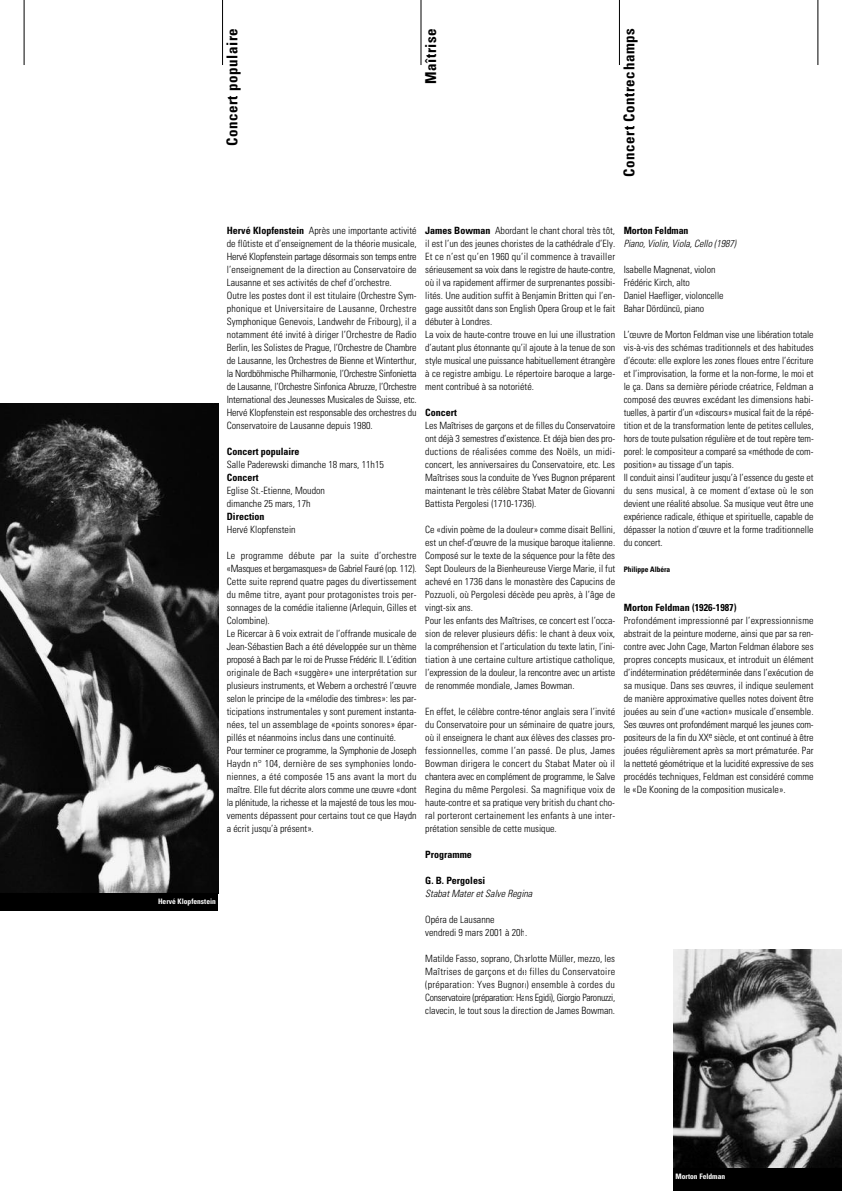
<style>
.page{position:relative;width:842px;height:1191px;background:#fff}
.page>*{position:absolute;margin:0;border:0;box-sizing:border-box;transform-origin:0 0}
.t1{font:700 condensed 15px "Univers LT";letter-spacing:.035em;color:#000}
.t2{font:300 condensed 10px/13px "Univers LT";color:#000}
.t3{font:700 condensed 10px "Univers LT";color:#000}
.t4{font:italic 300 condensed 10px "Univers LT";letter-spacing:-.005em;color:#000}
.t5{font:700 condensed 7.5px "Univers LT";color:#fff}
.t6{font:700 condensed 7.5px "Univers LT";letter-spacing:-.005em;color:#000}
.s1{font-weight:700}
</style>
<div class="page">
<hr style="left:24px;top:0;width:1px;height:65px;background:#000">
<hr style="left:222px;top:0;width:1px;height:65px;background:#000">
<hr style="left:619px;top:0;width:1px;height:65px;background:#000">
<hr style="left:421px;top:0;width:1px;height:65px;background:#000">
<hr style="left:818px;top:0;width:1px;height:65px;background:#000">
<img style="left:0;top:403px;width:218px;height:490px">
<div style="left:0;top:893px;width:218px;height:17px;background:#000"></div>
<img style="left:673px;top:949px;width:169px;height:219px">
<div style="left:673px;top:1168px;width:169px;height:23px;background:#000"></div>
<h1 class="t1" style="left:227px;top:146px;width:119px;rotate:-90deg">Concert populaire</h1>
<h1 class="t1" style="left:425px;top:84px;width:57px;rotate:-90deg">Maîtrise</h1>
<h1 class="t1" style="left:624px;top:177px;width:150px;rotate:-90deg">Concert Contrechamps</h1>
<p class="t5" style="left:158px;top:898px;width:59px">Hervé Klopfenstein</p>
<p class="t2" style="left:227px;top:225px;width:191px"><span class="s1">Hervé Klopfenstein</span> Après une importante activité de flûtiste et d’enseignement de la théorie musicale, Hervé Klopfenstein partage désormais son temps entre l’enseignement de la direction au Conservatoire de Lausanne et ses activités de chef d’orchestre.<br>Outre les postes dont il est titulaire (Orchestre Sym&shy;phonique et Universitaire de Lausanne, Orchestre Symphonique Genevois, Landwehr de Fribourg), il a notamment été invité à diriger l’Orchestre de Radio Berlin, les Solistes de Prague, l’Orchestre de Chambre de Lausanne, les Orchestres de Bienne et Winterthur, la Nordböhmische Philharmonie, l’Orchestre Sinfonietta de Lausanne, l’Orchestre Sinfonica Abruzze, l’Orchestre International des Jeunesses Musicales de Suisse, etc.<br>Hervé Klopfenstein est responsable des orchestres du Conservatoire de Lausanne depuis 1980.</p>
<p class="t3" style="left:227px;top:448px;width:74px">Concert populaire</p>
<p class="t2" style="left:227px;top:459px;width:159px">Salle Paderewski dimanche 18 mars, 11h15</p>
<p class="t3" style="left:227px;top:474px;width:33px">Concert</p>
<p class="t2" style="left:227px;top:485px;width:100px">Eglise St.-Etienne, Moudon dimanche 25 mars, 17h</p>
<p class="t3" style="left:227px;top:513px;width:39px">Direction</p>
<p class="t2" style="left:227px;top:524px;width:70px">Hervé Klopfenstein</p>
<p class="t2" style="left:227px;top:550px;width:192px">Le programme débute par la suite d’orchestre «Masques et bergamasques» de Gabriel Fauré (op. 112).<br>Cette suite reprend quatre pages du divertissement du même titre, ayant pour protagonistes trois per&shy;sonnages de la comédie italienne (Arlequin, Gilles et Colombine).<br>Le Ricercar à 6 voix extrait de l’offrande musicale de Jean-Sébastien Bach a été développée sur un thème proposé à Bach par le roi de Prusse Frédéric II. L’édition originale de Bach «suggère» une interprétation sur plusieurs instruments, et Webern a orchestré l’œuvre selon le principe de la «mélodie des timbres»: les par&shy;ticipations instrumentales y sont purement instanta&shy;nées, tel un assemblage de «points sonores» épar&shy;pillés et néanmoins inclus dans une continuité.<br>Pour terminer ce programme, la Symphonie de Joseph Haydn n° 104, dernière de ses symphonies londo&shy;niennes, a été composée 15 ans avant la mort du maître. Elle fut décrite alors comme une œuvre «dont la plénitude, la richesse et la majesté de tous les mou&shy;vements dépassent pour certains tout ce que Haydn a écrit jusqu’à présent».</p>
<p class="t2" style="left:425px;top:225px;width:191px"><span class="s1">James Bowman</span> Abordant le chant choral très tôt, il est l’un des jeunes choristes de la cathédrale d’Ely.<br>Et ce n’est qu’en 1960 qu’il commence à travailler sérieusement sa voix dans le registre de haute-contre, où il va rapidement affirmer de surprenantes possibi&shy;lités. Une audition suffit à Benjamin Britten qui l’en&shy;gage aussitôt dans son English Opera Group et le fait débuter à Londres.<br>La voix de haute-contre trouve en lui une illustration d’autant plus étonnante qu’il ajoute à la tenue de son style musical une puissance habituellement étrangère à ce registre ambigu. Le répertoire baroque a large&shy;ment contribué à sa notoriété.</p>
<p class="t3" style="left:425px;top:409px;width:33px">Concert</p>
<p class="t2" style="left:425px;top:420px;width:191px;text-align:justify">Les Maîtrises de garçons et de filles du Conservatoire ont déjà 3 semestres d’existence. Et déjà bien des pro&shy;ductions de réalisées comme des Noëls, un midi&shy;concert, les anniversaires du Conservatoire, etc. Les Maîtrises sous la conduite de Yves Bugnon préparent maintenant le très célèbre Stabat Mater de Giovanni Battista Pergolesi (1710-1736).</p>
<p class="t2" style="left:425px;top:524px;width:192px">Ce «divin poème de la douleur» comme disait Bellini, est un chef-d’œuvre de la musique baroque italienne.<br>Composé sur le texte de la séquence pour la fête des Sept Douleurs de la Bienheureuse Vierge Marie, il fut achevé en 1736 dans le monastère des Capucins de Pozzuoli, où Pergolesi décède peu après, à l’âge de vingt-six ans.<br>Pour les enfants des Maîtrises, ce concert est l’occa&shy;sion de relever plusieurs défis: le chant à deux voix, la compréhension et l’articulation du texte latin, l’ini&shy;tiation à une certaine culture artistique catholique, l’expression de la douleur, la rencontre avec un artiste de renommée mondiale, James Bowman.</p>
<p class="t2" style="left:425px;top:706px;width:191px;text-align:justify">En effet, le célèbre contre-ténor anglais sera l’invité du Conservatoire pour un séminaire de quatre jours, où il enseignera le chant aux élèves des classes pro&shy;fessionnelles, comme l’an passé. De plus, James Bowman dirigera le concert du Stabat Mater où il chantera avec en complément de programme, le Salve Regina du même Pergolesi. Sa magnifique voix de haute-contre et sa pratique very british du chant cho&shy;ral porteront certainement les enfants à une inter&shy;prétation sensible de cette musique.</p>
<p class="t3" style="left:425px;top:851px;width:48px">Programme</p>
<p class="t3" style="left:425px;top:877px;width:61px">G. B. Pergolesi</p>
<p class="t4" style="left:425px;top:890px;width:109px">Stabat Mater et Salve Regina</p>
<p class="t2" style="left:425px;top:914px;width:104px">Opéra de Lausanne vendredi 9 mars 2001 à 20h.</p>
<p class="t2" style="left:425px;top:953px;width:191px;text-align:justify">Matilde Fasso, soprano, Charlotte Müller, mezzo, les Maîtrises de garçons et de filles du Conservatoire (préparation: Yves Bugnon) ensemble à cordes du Conservatoire (préparation: Hans Egidi), Giorgio Paronuzzi, clavecin, le tout sous la direction de James Bowman.</p>
<p class="t3" style="left:624px;top:227px;width:66px">Morton Feldman</p>
<p class="t4" style="left:624px;top:240px;width:114px">Piano, Violin, Viola, Cello (1987)</p>
<p class="t2" style="left:624px;top:264px;width:101px">Isabelle Magnenat, violon<br>Frédéric Kirch, alto<br>Daniel Haefliger, violoncelle<br>Bahar Dördüncü, piano</p>
<p class="t2" style="left:624px;top:329px;width:192px">L’œuvre de Morton Feldman vise une libération totale vis-à-vis des schémas traditionnels et des habitudes d’écoute: elle explore les zones floues entre l’écriture et l’improvisation, la forme et la non-forme, le moi et le ça. Dans sa dernière période créatrice, Feldman a composé des œuvres excédant les dimensions habi&shy;tuelles, à partir d’un «discours» musical fait de la répé&shy;tition et de la transformation lente de petites cellules, hors de toute pulsation régulière et de tout repère tem&shy;porel: le compositeur a comparé sa «méthode de com&shy;position» au tissage d’un tapis.<br>Il conduit ainsi l’auditeur jusqu’à l’essence du geste et du sens musical, à ce moment d’extase où le son devient une réalité absolue. Sa musique veut être une expérience radicale, éthique et spirituelle, capable de dépasser la notion d’œuvre et la forme traditionnelle du concert.</p>
<p class="t6" style="left:624px;top:567px;width:48px">Philippe Albéra</p>
<p class="t3" style="left:624px;top:604px;width:114px">Morton Feldman (1926-1987)</p>
<p class="t2" style="left:624px;top:615px;width:191px;text-align:justify">Profondément impressionné par l’expressionnisme abstrait de la peinture moderne, ainsi que par sa ren&shy;contre avec John Cage, Marton Feldman élabore ses propres concepts musicaux, et introduit un élément d’indétermination prédéterminée dans l’exécution de sa musique. Dans ses œuvres, il indique seulement de manière approximative quelles notes doivent être jouées au sein d’une «action» musicale d’ensemble.<br>Ses œuvres ont profondément marqué les jeunes com&shy;positeurs de la fin du XX<sup>e</sup> siècle, et ont continué à être jouées régulièrement après sa mort prématurée. Par la netteté géométrique et la lucidité expressive de ses procédés techniques, Feldman est considéré comme le «De Kooning de la composition musicale».</p>
<p class="t5" style="left:676px;top:1173px;width:51px">Morton Feldman</p>
</div>
